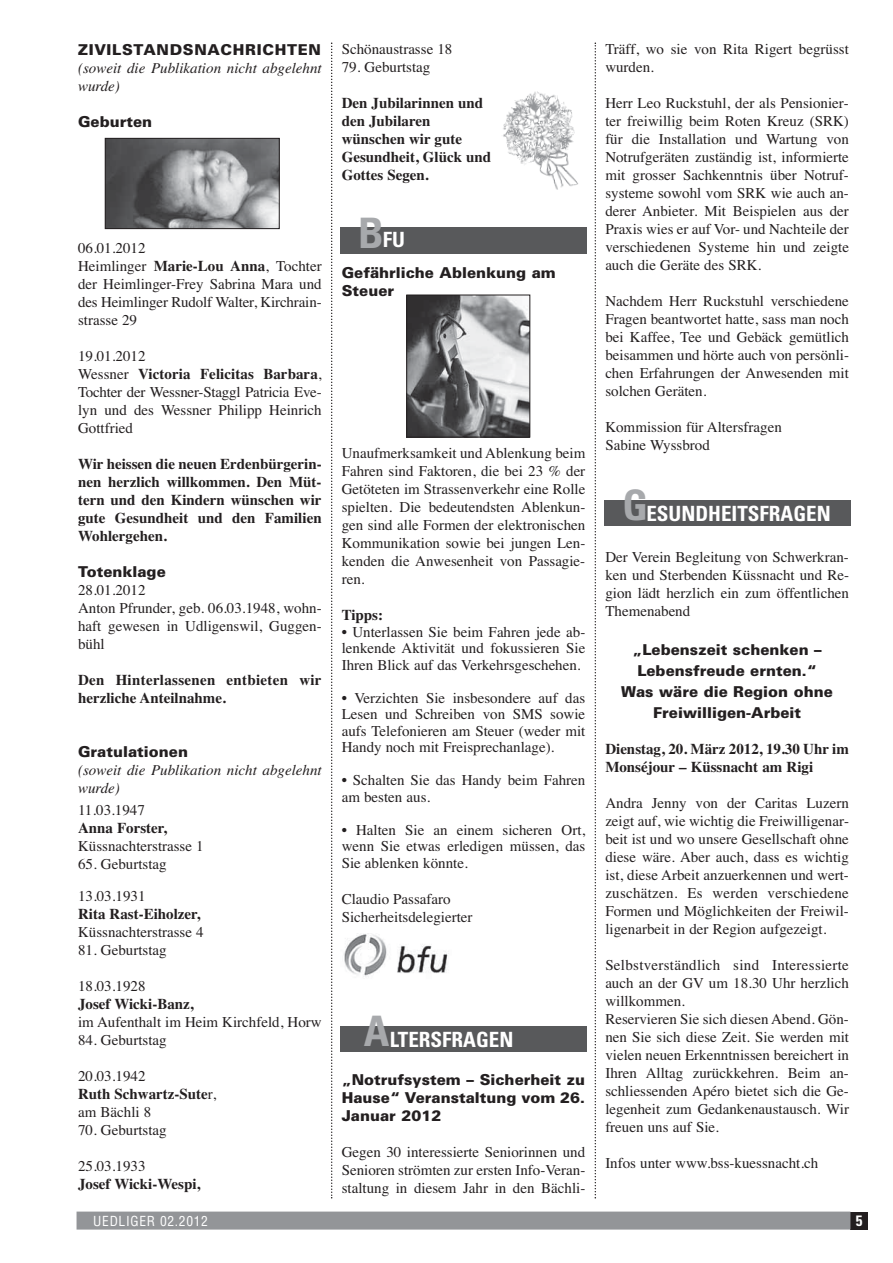
<style>
.page{position:relative;width:893px;height:1263px;background:#fff}
.page>*{position:absolute;margin:0;border:0;box-sizing:border-box;transform-origin:0 0}
.t1{font:700 condensed 21px "Univers";color:#fff}
.t2{font:15px/18px "Times";color:#231f20}
.t3{font:700 15px/18px "Times";color:#231f20}
.t4{font:900 15px/18px "Univers";color:#231f20}
.t5{font:italic 15px/18px "Times";color:#231f20}
.t6{font:700 15px/18px "Times";letter-spacing:.02em;color:#231f20}
.t7{font:900 15px "Univers";letter-spacing:.045em;color:#231f20}
.t8{font:700 condensed 15px "Univers";color:#fff}
.t9{font:condensed 13.5px "Helvetica";letter-spacing:.05em;color:#fff}
.s1{font-weight:700}
.s2{font-size:42px;color:#a7a9ac}
</style>
<div class="page">
<div style="left:850px;top:1212px;width:18px;height:17px;background:#231f20"></div>
<div style="left:77px;top:1211px;width:773px;height:18px;background:#939598"></div>
<svg style="left:331px;top:43px;width:1px;height:1155px"></svg>
<svg style="left:595px;top:43px;width:1px;height:1155px"></svg>
<div style="left:604px;top:500px;width:246px;height:26px;background:#58595b"></div>
<div style="left:340px;top:1026px;width:247px;height:26px;background:#58595b"></div>
<img style="left:107px;top:140px;width:170px;height:87px">
<div style="left:105px;top:138px;width:174px;height:91px;border:1px solid #231f20"></div>
<div style="left:340px;top:227px;width:247px;height:26px;background:#58595b"></div>
<img style="left:344px;top:933px;width:105px;height:44px">
<img style="left:408px;top:297px;width:120px;height:138px">
<div style="left:406px;top:295px;width:124px;height:142px;border:1px solid #231f20"></div>
<img style="left:503px;top:91px;width:75px;height:99px">
<p class="t7" style="left:78px;top:44px;width:244px">ZIVILSTANDSNACHRICHTEN</p>
<p class="t5" style="left:78px;top:60px;width:245px">(soweit die Publikation nicht abgelehnt wurde)</p>
<p class="t4" style="left:78px;top:114px;width:76px">Geburten</p>
<p class="t2" style="left:78px;top:240px;width:245px">06.01.2012<br>Heimlinger <span class="s1">Marie-Lou Anna</span>, Tochter der Heimlinger-Frey Sabrina Mara und des Heimlinger Rudolf Walter, Kirchrain&shy;strasse 29</p>
<p class="t2" style="left:78px;top:348px;width:245px">19.01.2012<br>Wessner <span class="s1">Victoria Felicitas Barbara</span>,<br>Tochter der Wessner-Staggl Patricia Eve&shy;lyn und des Wessner Philipp Heinrich<br>Gottfried</p>
<p class="t3" style="left:78px;top:456px;width:245px;text-align:justify">Wir heissen die neuen Erdenbürgerin&shy;nen herzlich willkommen. Den Müt&shy;tern und den Kindern wünschen wir gute Gesundheit und den Familien Wohlergehen.</p>
<p class="t4" style="left:78px;top:564px;width:89px">Totenklage</p>
<p class="t2" style="left:78px;top:582px;width:245px">28.01.2012<br>Anton Pfrunder, geb. 06.03.1948, wohn&shy;haft gewesen in Udligenswil, Guggen&shy;bühl</p>
<p class="t6" style="left:78px;top:672px;width:245px">Den Hinterlassenen entbieten wir herzliche Anteilnahme.</p>
<p class="t4" style="left:78px;top:744px;width:111px">Gratulationen</p>
<p class="t5" style="left:78px;top:762px;width:245px">(soweit die Publikation nicht abgelehnt wurde)</p>
<p class="t2" style="left:78px;top:803px;width:68px">11.03.1947</p>
<p class="t3" style="left:78px;top:821px;width:90px">Anna Forster,</p>
<p class="t2" style="left:78px;top:839px;width:127px">Küssnachterstrasse 1</p>
<p class="t2" style="left:78px;top:850px;width:90px;line-height:31.5px">65. Geburtstag<br>13.03.1931</p>
<p class="t3" style="left:78px;top:906px;width:124px">Rita Rast-Eiholzer,</p>
<p class="t2" style="left:78px;top:924px;width:127px">Küssnachterstrasse 4</p>
<p class="t2" style="left:78px;top:942px;width:90px">81. Geburtstag</p>
<p class="t2" style="left:78px;top:978px;width:69px">18.03.1928</p>
<p class="t3" style="left:78px;top:996px;width:117px">Josef Wicki-Banz,</p>
<p class="t2" style="left:78px;top:1014px;width:245px">im Aufenthalt im Heim Kirchfeld, Horw</p>
<p class="t2" style="left:78px;top:1032px;width:90px">84. Geburtstag</p>
<p class="t2" style="left:78px;top:1068px;width:140px">20.03.1942<br><span class="s1">Ruth Schwartz-Sute</span>r, am Bächli 8</p>
<p class="t2" style="left:78px;top:1122px;width:90px">70. Geburtstag</p>
<p class="t2" style="left:78px;top:1158px;width:69px">25.03.1933</p>
<p class="t3" style="left:78px;top:1176px;width:124px">Josef Wicki-Wespi,</p>
<p class="t2" style="left:342px;top:42px;width:112px">Schönaustrasse 18</p>
<p class="t2" style="left:342px;top:60px;width:90px">79. Geburtstag</p>
<p class="t3" style="left:342px;top:96px;width:151px">Den Jubilarinnen und den Jubilaren wünschen wir gute<br>Gesundheit, Glück und<br>Gottes Segen.</p>
<h1 class="t1" style="left:358px;top:232px;width:48px"><span class="s2">B</span> FU</h1>
<p class="t4" style="left:342px;top:265px;width:216px">Gefährliche Ablenkung am<br>Steuer</p>
<p class="t2" style="left:342px;top:446px;width:245px;text-align:justify">Unaufmerksamkeit und Ablenkung beim Fahren sind Faktoren, die bei 23 % der Getöteten im Strassenverkehr eine Rolle spielten. Die bedeutendsten Ablenkun&shy;gen sind alle Formen der elektronischen Kommunikation sowie bei jungen Len&shy;kenden die Anwesenheit von Passagie&shy;ren.</p>
<p class="t3" style="left:342px;top:608px;width:43px">Tipps:</p>
<p class="t2" style="left:342px;top:625px;width:245px;line-height:16.5px;text-align:justify">• Unterlassen Sie beim Fahren jede ab&shy;lenkende Aktivität und fokussieren Sie Ihren Blick auf das Verkehrsgeschehen.</p>
<p class="t2" style="left:342px;top:691px;width:245px;line-height:16.5px;text-align:justify">• Verzichten Sie insbesondere auf das Lesen und Schreiben von SMS sowie aufs Telefonieren am Steuer (weder mit Handy noch mit Freisprechanlage).</p>
<p class="t2" style="left:342px;top:773px;width:245px;line-height:16.5px">• Schalten Sie das Handy beim Fahren am besten aus.</p>
<p class="t2" style="left:342px;top:823px;width:245px;line-height:16.5px;text-align:justify">• Halten Sie an einem sicheren Ort, wenn Sie etwas erledigen müssen, das Sie ablenken könnte.</p>
<p class="t2" style="left:342px;top:891px;width:132px">Claudio Passafaro<br>Sicherheitsdelegierter</p>
<h1 class="t1" style="left:364px;top:1032px;width:151px"><span class="s2">A</span>LTERSFRAGEN</h1>
<p class="t4" style="left:342px;top:1072px;width:245px;text-align:justify">„Notrufsystem – Sicherheit zu Hause“ Veranstaltung vom 26.<br>Januar 2012</p>
<p class="t2" style="left:342px;top:1144px;width:245px;text-align:justify">Gegen 30 interessierte Seniorinnen und Senioren strömten zur ersten Info-Veran&shy;staltung in diesem Jahr in den Bächli-</p>
<p class="t2" style="left:605px;top:42px;width:245px">Träff, wo sie von Rita Rigert begrüsst wurden.</p>
<p class="t2" style="left:605px;top:96px;width:245px;text-align:justify">Herr Leo Ruckstuhl, der als Pensionier&shy;ter freiwillig beim Roten Kreuz (SRK) für die Installation und Wartung von Notrufgeräten zuständig ist, informierte mit grosser Sachkenntnis über Notruf&shy;systeme sowohl vom SRK wie auch an&shy;derer Anbieter. Mit Beispielen aus der Praxis wies er auf Vor- und Nachteile der verschiedenen Systeme hin und zeigte auch die Geräte des SRK.</p>
<p class="t2" style="left:605px;top:294px;width:245px;text-align:justify">Nachdem Herr Ruckstuhl verschiedene Fragen beantwortet hatte, sass man noch bei Kaffee, Tee und Gebäck gemütlich beisammen und hörte auch von persönli&shy;chen Erfahrungen der Anwesenden mit solchen Geräten.</p>
<p class="t2" style="left:605px;top:420px;width:178px">Kommission für Altersfragen<br>Sabine Wyssbrod</p>
<h1 class="t1" style="left:622px;top:505px;width:210px"><span class="s2">G</span>ESUNDHEITSFRAGEN</h1>
<p class="t2" style="left:605px;top:549px;width:245px;text-align:justify">Der Verein Begleitung von Schwerkran&shy;ken und Sterbenden Küssnacht und Re&shy;gion lädt herzlich ein zum öffentlichen Themenabend</p>
<p class="t4" style="left:621px;top:640px;width:213px;line-height:21px;text-align:center">„Lebenszeit schenken –<br>Lebensfreude ernten.“<br>Was wäre die Region ohne<br>Freiwilligen-Arbeit</p>
<p class="t3" style="left:605px;top:741px;width:245px">Dienstag, 20. März 2012, 19.30 Uhr im<br>Monséjour – Küssnacht am Rigi</p>
<p class="t2" style="left:605px;top:795px;width:245px;text-align:justify">Andra Jenny von der Caritas Luzern zeigt auf, wie wichtig die Freiwilligenar&shy;beit ist und wo unsere Gesellschaft ohne diese wäre. Aber auch, dass es wichtig ist, diese Arbeit anzuerkennen und wert&shy;zuschätzen. Es werden verschiedene Formen und Möglichkeiten der Freiwil&shy;ligenarbeit in der Region aufgezeigt.</p>
<p class="t2" style="left:605px;top:957px;width:245px">Selbstverständlich sind Interessierte auch an der GV um 18.30 Uhr herzlich willkommen.<br>Reservieren Sie sich diesen Abend. Gön&shy;nen Sie sich diese Zeit. Sie werden mit vielen neuen Erkenntnissen bereichert in Ihren Alltag zurückkehren. Beim an&shy;schliessenden Apéro bietet sich die Ge&shy;legenheit zum Gedankenaustausch. Wir freuen uns auf Sie.</p>
<p class="t2" style="left:605px;top:1155px;width:215px">Infos unter www.bss-kuessnacht.ch</p>
<p class="t9" style="left:93px;top:1216px;width:116px">UEDLIGER 02.2012</p>
<p class="t8" style="left:856px;top:1215px;width:8px">5</p>
</div>
